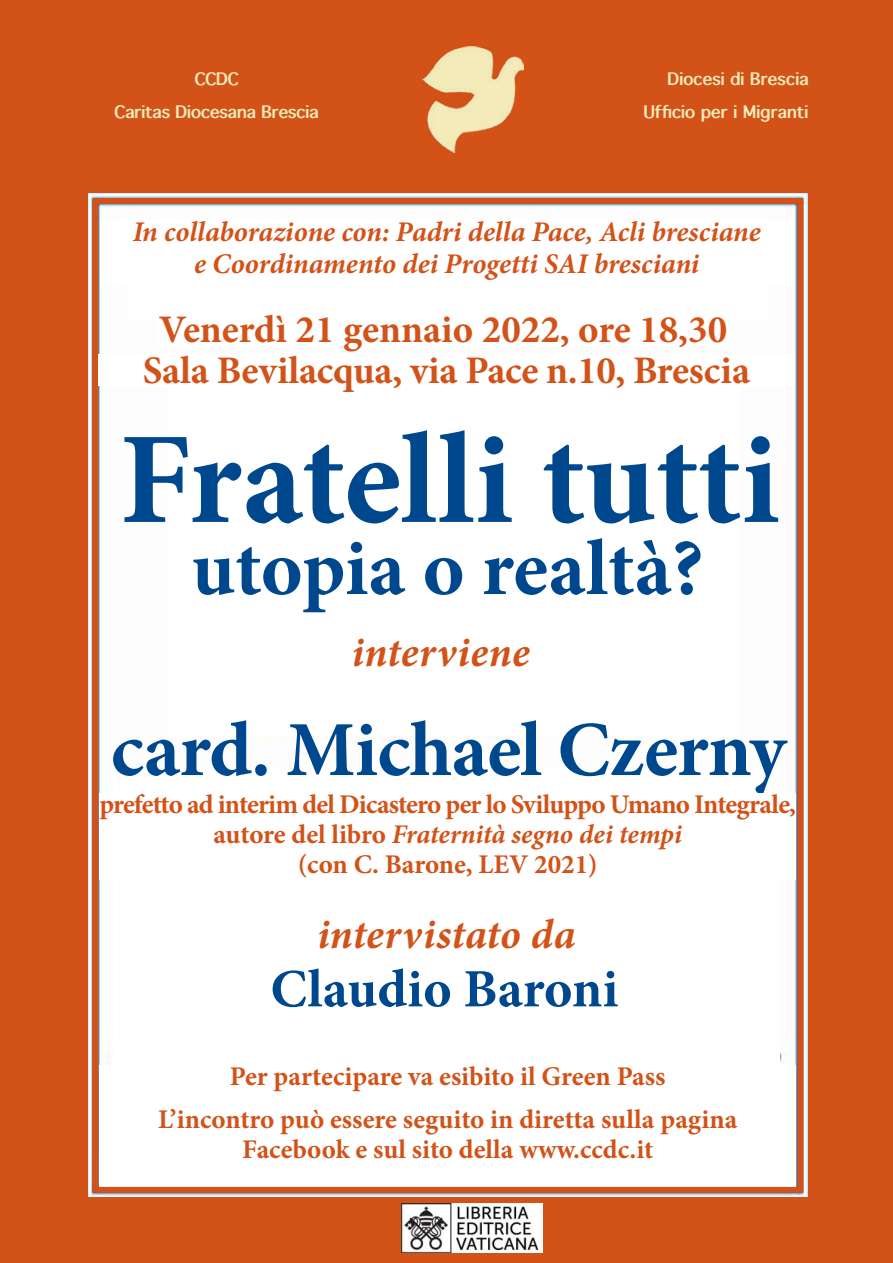
<style>
.page{position:relative;width:893px;height:1263px;background:#fff}
.page>*{position:absolute;margin:0;border:0;box-sizing:border-box;transform-origin:0 0}
.t1{font:700 130.5px "Minion Pro";letter-spacing:-.005em;color:#00488e}
.t2{font:700 79.5px "Minion Pro";letter-spacing:-.005em;color:#00488e}
.t3{font:700 78px "Minion Pro";letter-spacing:-.01em;color:#00488e}
.t4{font:700 54px "Minion Pro";color:#00488e}
.t5{font:italic 700 42px "Minion Pro";letter-spacing:.005em;color:#d25218}
.t6{font:700 39px/40.3px "Minion Pro";letter-spacing:-.005em;color:#d25218;text-align:center}
.t7{font:italic 700 28.5px/31.5px "Minion Pro";letter-spacing:-.005em;color:#d25218;text-align:center}
.t8{font:700 27px/30px "Minion Pro";letter-spacing:-.03em;color:#d25218;text-align:center}
.t9{font:700 27px/43.5px "Minion Pro";letter-spacing:-.005em;color:#d25218;text-align:center}
.t10{font:700 16.5px "Thonburi";letter-spacing:.01em;color:#f3ebba}
.s1{font-style:italic}
</style>
<div class="page">
<img style="left:87px;top:193px;width:721px;height:1005px">
<div style="left:169px;top:376px;width:569px;height:360px;background:#fff"></div>
<div style="left:113px;top:768px;width:667px;height:360px;background:#fff"></div>
<div style="left:99px;top:793px;width:697px;height:87px;background:#fff"></div>
<div style="left:99px;top:1065px;width:697px;height:122px;background:#fff"></div>
<div style="left:129px;top:223px;width:638px;height:95px;background:#fff"></div>
<div style="left:0;top:0;width:893px;height:193px;background:#d25218"></div>
<img style="left:423px;top:47px;width:100px;height:106px">
<div style="left:0;top:1198px;width:893px;height:65px;background:#d25218"></div>
<div style="left:0;top:191px;width:87px;height:1007px;background:#d25218"></div>
<div style="left:808px;top:193px;width:85px;height:1006px;background:#d25218"></div>
<div style="left:92px;top:198px;width:711px;height:6px;background:#d25218"></div>
<div style="left:92px;top:1187px;width:711px;height:6px;background:#d25218"></div>
<div style="left:92px;top:204px;width:6px;height:983px;background:#d25218"></div>
<div style="left:797px;top:203px;width:6px;height:984px;background:#d25218"></div>
<div style="left:158px;top:314px;width:570px;height:32px;background:#fff"></div>
<div style="left:98px;top:354px;width:697px;height:32px;background:#fff"></div>
<div style="left:100px;top:221px;width:693px;height:65px;background:#fff"></div>
<img style="left:402px;top:1203px;width:141px;height:49px">
<p class="t10" style="left:195px;top:70px;width:45px">CCDC</p>
<p class="t10" style="left:668px;top:70px;width:142px">Diocesi di Brescia</p>
<p class="t10" style="left:115px;top:103px;width:205px">Caritas Diocesana Brescia</p>
<p class="t10" style="left:644px;top:103px;width:166px">Ufficio per i Migranti</p>
<p class="t7" style="left:133px;top:216px;width:629px">In collaborazione con: Padri della Pace, Acli bresciane e Coordinamento dei Progetti SAI bresciani</p>
<h3 class="t6" style="left:143px;top:309px;width:609px">Venerdì 21 gennaio 2022, ore 18,30<br>Sala Bevilacqua, via Pace n.10, Brescia</h3>
<h1 class="t1" style="left:119px;top:388px;width:662px">Fratelli tutti</h1>
<h2 class="t2" style="left:191px;top:513px;width:514px">utopia o realtà?</h2>
<h3 class="t5" style="left:352px;top:623px;width:179px">interviene</h3>
<h3 class="t3" style="left:111px;top:695px;width:677px">card. Michael Czerny</h3>
<p class="t8" style="left:99px;top:789px;width:698px">prefetto ad interim del Dicastero per lo Sviluppo Umano Integrale, autore del libro <span class="s1">Fraternità segno dei tempi<br></span>(con C. Barone, LEV 2021)</p>
<h3 class="t5" style="left:317px;top:905px;width:260px">intervistato da</h3>
<h3 class="t4" style="left:270px;top:951px;width:349px">Claudio Baroni</h3>
<p class="t9" style="left:158px;top:1054px;width:580px">Per partecipare va esibito il Green Pass<br>L’incontro può essere seguito in diretta sulla pagina</p>
<p class="t9" style="left:242px;top:1128px;width:413px">Facebook e sul sito della www.ccdc.it</p>
</div>
